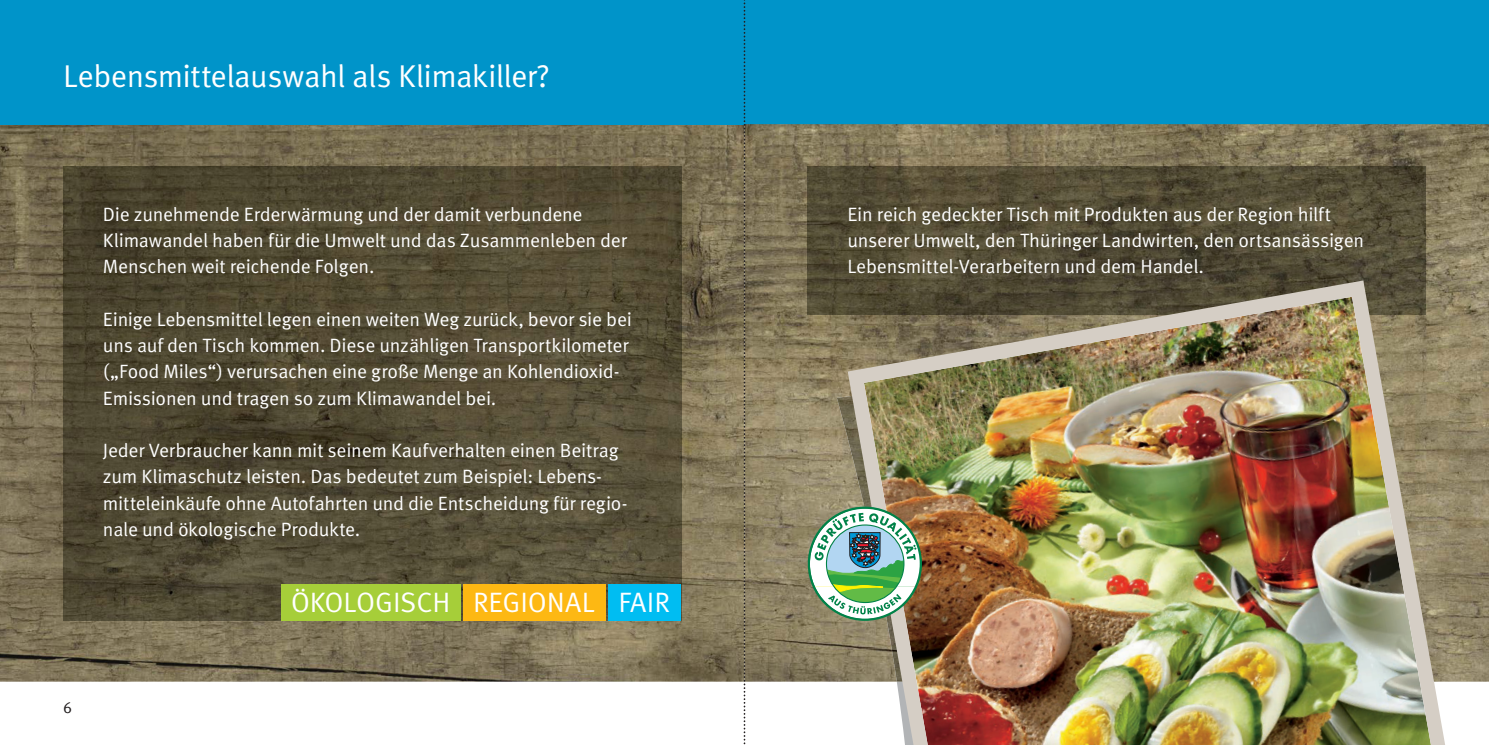
<style>
.page{position:relative;width:1489px;height:745px;background:#fff}
.page>*{position:absolute;margin:0;border:0;box-sizing:border-box;transform-origin:0 0}
.t1{font:31.5px "Meta Pro";letter-spacing:-.02em;color:#fff}
.t2{font:28px "Meta Pro";color:#fff}
.t3{font:19.25px/26.2px "Meta Pro";letter-spacing:-.01em;color:#fff}
.t4{font:15.75px "Meta Pro";color:#231f20}
</style>
<div class="page">
<img style="left:0;top:124px;width:1488px;height:557px">
<div style="left:0;top:0;width:1488px;height:124px;background:#0094c9"></div>
<svg style="left:743px;top:0;width:2px;height:744px"></svg>
<img style="left:63px;top:166px;width:618px;height:454px">
<img style="left:807px;top:166px;width:618px;height:148px">
<img style="left:839px;top:272px;width:621px;height:472px">
<img style="left:804px;top:506px;width:118px;height:115px">
<div style="left:281px;top:584px;width:179px;height:36px;background:#a6ce39"></div>
<div style="left:463px;top:584px;width:143px;height:36px;background:#fdb813"></div>
<div style="left:608px;top:584px;width:73px;height:36px;background:#00bdf2"></div>
<h1 class="t1" style="left:63px;top:64px;width:488px">Lebensmittelauswahl als Klimakiller?</h1>
<p class="t3" style="left:103px;top:202px;width:525px">Die zunehmende Erderwärmung und der damit verbundene<br>Klimawandel haben für die Umwelt und das Zusammenleben der<br>Menschen weit reichende Folgen.</p>
<p class="t3" style="left:103px;top:307px;width:530px">Einige Lebensmittel legen einen weiten Weg zurück, bevor sie bei uns auf den Tisch kommen. Diese unzähligen Transportkilometer („Food Miles“) verursachen eine große Menge an Kohlendioxid-Emissionen und tragen so zum Klimawandel bei.</p>
<p class="t3" style="left:103px;top:438px;width:526px">Jeder Verbraucher kann mit seinem Kaufverhalten einen Beitrag zum Klimaschutz leisten. Das bedeutet zum Beispiel: Lebens&shy;mitteleinkäufe ohne Autofahrten und die Entscheidung für regio&shy;nale und ökologische Produkte.</p>
<p class="t4" style="left:63px;top:701px;width:11px">6</p>
<h2 class="t2" style="left:291px;top:591px;width:380px">ÖKOLOGISCH REGIONAL FAIR</h2>
<p class="t3" style="left:847px;top:202px;width:518px">Ein reich gedeckter Tisch mit Produkten aus der Region hilft unserer Umwelt, den Thüringer Landwirten, den ortsansässigen<br>Lebensmittel-Verarbeitern und dem Handel.</p>
</div>
